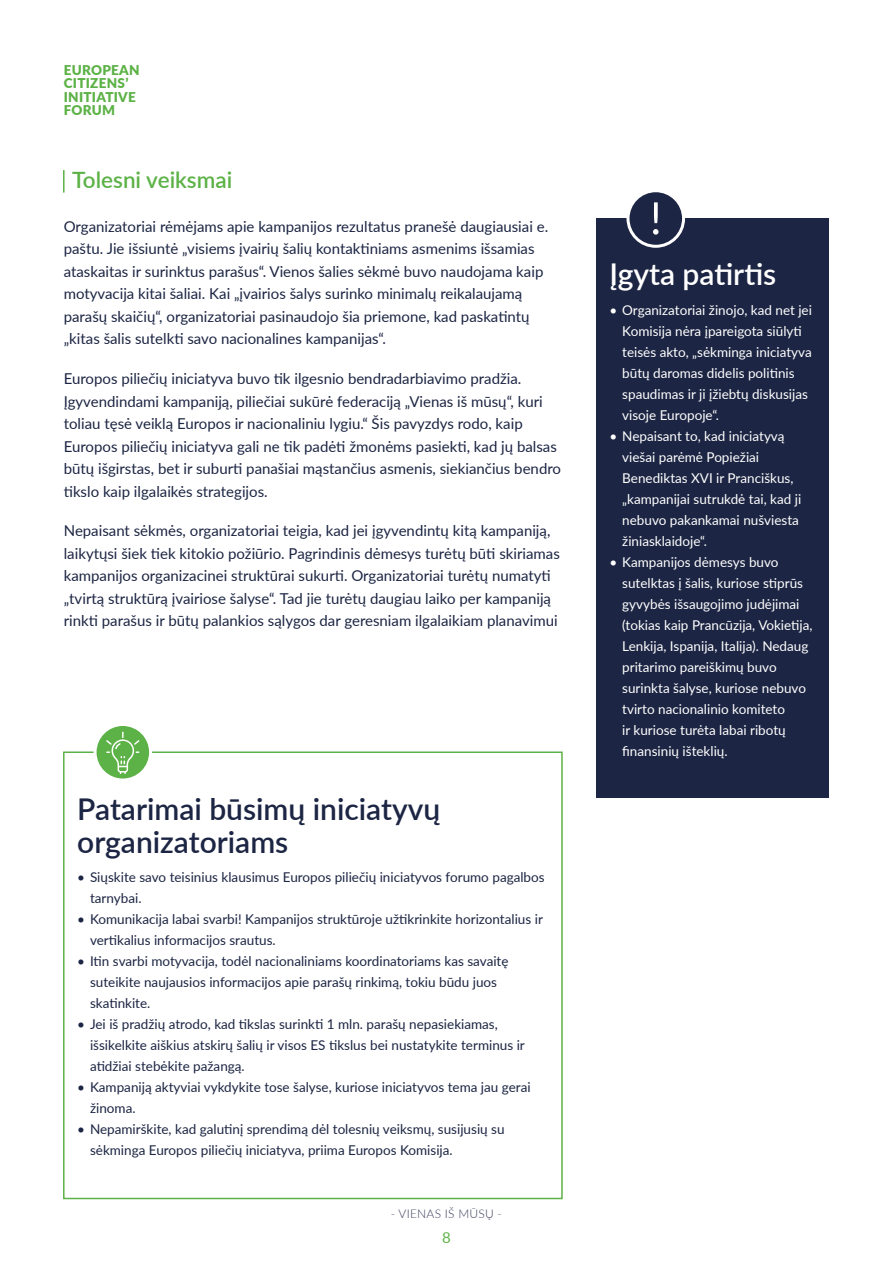
<style>
.page{position:relative;width:893px;height:1263px;background:#fff}
.page>*{position:absolute;margin:0;border:0;box-sizing:border-box;transform-origin:0 0}
.t1{font:600 30px/33px "Lato";color:#1c2543}
.t2{font:600 30px "Lato";color:#fff}
.t3{font:600 22.5px "Lato";color:#5cb246}
.t4{font:15px/22.5px "Lato";color:#1c2543}
.t5{font:15px "Lato";color:#5cb246}
.t6{font:13.5px/21px "Lato";color:#1c2543}
.t7{font:13.5px/21px "Lato";color:#fff}
.t8{font:900 13.5px/13.5px "Lato";letter-spacing:.02em;color:#5cb246}
.t9{font:300 12px "Lato";letter-spacing:.02em;color:#3c3e5c}
</style>
<div class="page">
<hr style="left:63px;top:170px;width:2px;height:23px;background:#5cb246">
<div style="left:597px;top:218px;width:232px;height:580px;background:#1c2543"></div>
<div style="left:628px;top:191px;width:55px;height:55px;background:#1c2543;border-radius:50%"></div>
<div style="left:626px;top:189px;width:59px;height:59px;border:3px solid #fff;border-radius:50%"></div>
<svg style="left:653px;top:202px;width:5px;height:33px"></svg>
<div style="left:63px;top:751px;width:500px;height:448px;border:2px solid #5cb246"></div>
<svg style="left:95px;top:724px;width:56px;height:56px"></svg>
<div style="left:94px;top:723px;width:58px;height:58px;border:3px solid #fff;border-radius:50%"></div>
<svg style="left:106px;top:732px;width:33px;height:42px"></svg>
<p class="t8" style="left:64px;top:62px;width:77px">EUROPEAN<br>CITIZENS’<br>INITIATIVE<br>FORUM</p>
<h2 class="t3" style="left:72px;top:164px;width:162px">Tolesni veiksmai</h2>
<p class="t4" style="left:64px;top:215px;width:486px">Organizatoriai rėmėjams apie kampanijos rezultatus pranešė daugiausiai e. paštu. Jie išsiuntė „visiems įvairių šalių kontaktiniams asmenims išsamias ataskaitas ir surinktus parašus“. Vienos šalies sėkmė buvo naudojama kaip motyvacija kitai šaliai. Kai „įvairios šalys surinko minimalų reikalaujamą parašų skaičių“, organizatoriai pasinaudojo šia priemone, kad paskatintų „kitas šalis sutelkti savo nacionalines kampanijas“.</p>
<p class="t4" style="left:64px;top:367px;width:499px">Europos piliečių iniciatyva buvo tik ilgesnio bendradarbiavimo pradžia.<br>Įgyvendindami kampaniją, piliečiai sukūrė federaciją „Vienas iš mūsų“, kuri toliau tęsė veiklą Europos ir nacionaliniu lygiu.“ Šis pavyzdys rodo, kaip Europos piliečių iniciatyva gali ne tik padėti žmonėms pasiekti, kad jų balsas būtų išgirstas, bet ir suburti panašiai mąstančius asmenis, siekiančius bendro tikslo kaip ilgalaikės strategijos.</p>
<p class="t4" style="left:64px;top:519px;width:498px">Nepaisant sėkmės, organizatoriai teigia, kad jei įgyvendintų kitą kampaniją, laikytųsi šiek tiek kitokio požiūrio. Pagrindinis dėmesys turėtų būti skiriamas kampanijos organizacinei struktūrai sukurti. Organizatoriai turėtų numatyti „tvirtą struktūrą įvairiose šalyse“. Tad jie turėtų daugiau laiko per kampaniją rinkti parašus ir būtų palankios sąlygos dar geresniam ilgalaikiam planavimui</p>
<h1 class="t1" style="left:77px;top:791px;width:365px">Patarimai būsimų iniciatyvų organizatoriams</h1>
<p class="t6" style="left:90px;top:866px;width:456px;text-indent:-13px">• Siųskite savo teisinius klausimus Europos piliečių iniciatyvos forumo pagalbos tarnybai.</p>
<p class="t6" style="left:90px;top:908px;width:454px;text-indent:-13px">• Komunikacija labai svarbi! Kampanijos struktūroje užtikrinkite horizontalius ir vertikalius informacijos srautus.</p>
<p class="t6" style="left:90px;top:950px;width:420px;text-indent:-13px">• Itin svarbi motyvacija, todėl nacionaliniams koordinatoriams kas savaitę suteikite naujausios informacijos apie parašų rinkimą, tokiu būdu juos skatinkite.</p>
<p class="t6" style="left:90px;top:1013px;width:436px;text-indent:-13px">• Jei iš pradžių atrodo, kad tikslas surinkti 1 mln. parašų nepasiekiamas, išsikelkite aiškius atskirų šalių ir visos ES tikslus bei nustatykite terminus ir atidžiai stebėkite pažangą.</p>
<p class="t6" style="left:90px;top:1076px;width:442px;text-indent:-13px">• Kampaniją aktyviai vykdykite tose šalyse, kuriose iniciatyvos tema jau gerai žinoma.</p>
<p class="t6" style="left:90px;top:1118px;width:416px;text-indent:-13px">• Nepamirškite, kad galutinį sprendimą dėl tolesnių veiksmų, susijusių su sėkminga Europos piliečių iniciatyva, priima Europos Komisija.</p>
<p class="t9" style="left:391px;top:1206px;width:113px">- VIENAS IŠ MŪSŲ -</p>
<p class="t5" style="left:442px;top:1227px;width:10px">8</p>
<h1 class="t2" style="left:609px;top:252px;width:168px">Įgyta patirtis</h1>
<p class="t7" style="left:622px;top:299px;width:191px;text-indent:-13px">• Organizatoriai žinojo, kad net jei<br>Komisija nėra įpareigota siūlyti teisės akto, „sėkminga iniciatyva būtų daromas didelis politinis spaudimas ir ji įžiebtų diskusijas visoje Europoje“.</p>
<p class="t7" style="left:622px;top:425px;width:181px;text-indent:-13px">• Nepaisant to, kad iniciatyvą viešai parėmė Popiežiai<br>Benediktas XVI ir Pranciškus, „kampanijai sutrukdė tai, kad ji nebuvo pakankamai nušviesta žiniasklaidoje“.</p>
<p class="t7" style="left:622px;top:551px;width:192px;text-indent:-13px">• Kampanijos dėmesys buvo sutelktas į šalis, kuriose stiprūs gyvybės išsaugojimo judėjimai (tokias kaip Prancūzija, Vokietija,<br>Lenkija, Ispanija, Italija). Nedaug pritarimo pareiškimų buvo surinkta šalyse, kuriose nebuvo tvirto nacionalinio komiteto<br>ir kuriose turėta labai ribotų finansinių išteklių.</p>
</div>
